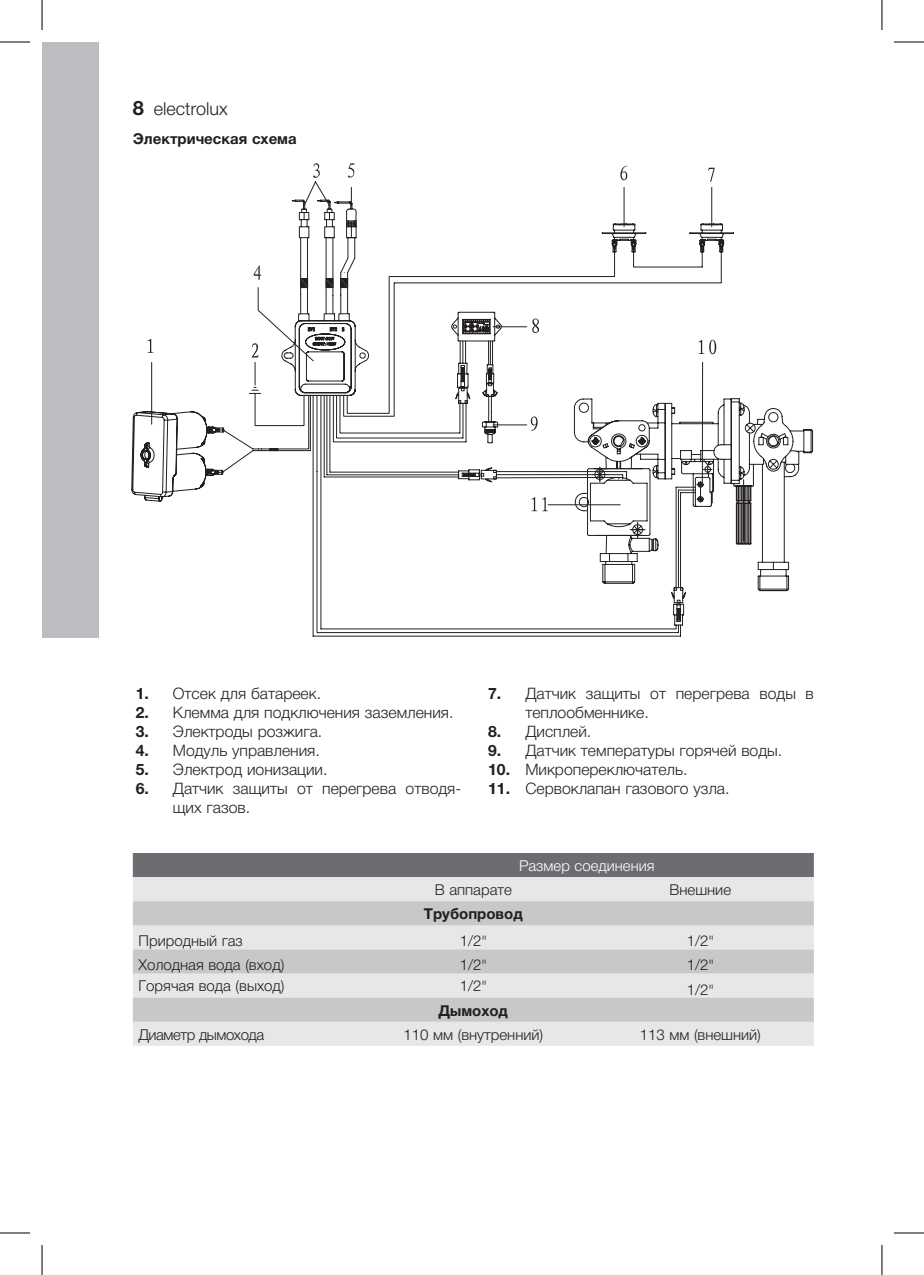
<style>
.page{position:relative;width:924px;height:1275px;background:#fff}
.page>*{position:absolute;margin:0;border:0;box-sizing:border-box;transform-origin:0 0}
.t1{font:300 18px "Helvetica Neue LTCYR";color:#231f20}
.t2{font:300 15.8px/19px "Helvetica Neue LTCYR";color:#231f20}
.t3{font:300 15px "Helvetica Neue LTCYR";color:#231f20}
.t4{font:700 15px "Helvetica Neue LTCYR";color:#231f20}
.t5{font:300 15px "Helvetica Neue LTCYR";color:#fff}
.t6{font:300 15px "Helvetica Neue LTCYR";letter-spacing:-.03em;color:#231f20}
.s1{font-weight:700;font-size:20px}
.s2{font-weight:700}
</style>
<div class="page">
<div style="left:42px;top:42px;width:57px;height:595px;background:#bcbdc0"></div>
<svg style="left:758px;top:428px;width:55px;height:164px"></svg>
<svg style="left:696px;top:398px;width:93px;height:192px"></svg>
<svg style="left:312px;top:505px;width:384px;height:132px"></svg>
<svg style="left:131px;top:411px;width:20px;height:90px"></svg>
<svg style="left:711px;top:222px;width:23px;height:204px"></svg>
<svg style="left:151px;top:181px;width:560px;height:324px"></svg>
<svg style="left:147px;top:338px;width:6px;height:15px"></svg>
<svg style="left:251px;top:343px;width:7px;height:14px"></svg>
<svg style="left:313px;top:163px;width:7px;height:15px"></svg>
<svg style="left:253px;top:265px;width:8px;height:15px"></svg>
<svg style="left:348px;top:163px;width:7px;height:15px"></svg>
<svg style="left:619px;top:166px;width:8px;height:16px"></svg>
<svg style="left:707px;top:168px;width:7px;height:14px"></svg>
<svg style="left:530px;top:318px;width:9px;height:17px"></svg>
<svg style="left:529px;top:416px;width:9px;height:15px"></svg>
<svg style="left:698px;top:340px;width:18px;height:15px"></svg>
<svg style="left:531px;top:497px;width:16px;height:14px"></svg>
<div style="left:133px;top:853px;width:680px;height:24px;background:#6c6d70"></div>
<div style="left:133px;top:877px;width:680px;height:168px;background:#e6e7e9"></div>
<svg style="left:133px;top:901px;width:680px;height:120px;background:#d3d4d6"></svg>
<hr style="left:0;top:42px;width:30px;height:1px;background:#000">
<hr style="left:893px;top:42px;width:30px;height:1px;background:#000">
<hr style="left:0;top:1232px;width:30px;height:1px;background:#000">
<hr style="left:893px;top:1232px;width:30px;height:1px;background:#000">
<hr style="left:42px;top:0;width:1px;height:30px;background:#000">
<hr style="left:42px;top:1245px;width:1px;height:30px;background:#000">
<hr style="left:881px;top:0;width:1px;height:30px;background:#000">
<hr style="left:881px;top:1245px;width:1px;height:30px;background:#000">
<p class="t1" style="left:133px;top:98px;width:96px"><span class="s1">8</span> electrolux</p>
<p class="t4" style="left:133px;top:131px;width:165px">Электрическая схема</p>
<p class="t2" style="left:136px;top:684px;width:187px"><span class="s2">1.</span> Отсек для батареек.</p>
<p class="t2" style="left:136px;top:703px;width:319px"><span class="s2">2.</span> Клемма для подключения заземления.</p>
<p class="t2" style="left:136px;top:722px;width:188px"><span class="s2">3.</span> Электроды розжига.</p>
<p class="t2" style="left:136px;top:741px;width:185px"><span class="s2">4.</span> Модуль управления.</p>
<p class="t2" style="left:136px;top:759px;width:193px"><span class="s2">5.</span> Электрод ионизации.</p>
<p class="t2" style="left:173px;top:778px;width:290px;text-indent:-37px"><span class="s2">6.</span> Датчик защиты от перегрева отводя&shy;щих газов.</p>
<p class="t2" style="left:525px;top:684px;width:290px;text-indent:-37px"><span class="s2">7.</span> Датчик защиты от перегрева воды в теплообменнике.</p>
<p class="t2" style="left:488px;top:722px;width:105px"><span class="s2">8.</span> Дисплей.</p>
<p class="t2" style="left:488px;top:741px;width:295px"><span class="s2">9.</span> Датчик температуры горячей воды.</p>
<p class="t2" style="left:488px;top:759px;width:201px"><span class="s2">10.</span> Микропереключатель.</p>
<p class="t2" style="left:488px;top:778px;width:243px"><span class="s2">11.</span> Сервоклапан газового узла.</p>
<p class="t5" style="left:518px;top:857px;width:137px">Размер соединения</p>
<p class="t3" style="left:434px;top:881px;width:79px">В аппарате</p>
<p class="t3" style="left:669px;top:881px;width:63px">Внешние</p>
<p class="t4" style="left:423px;top:905px;width:100px">Трубопровод</p>
<p class="t3" style="left:138px;top:932px;width:106px">Природный газ</p>
<p class="t3" style="left:459px;top:932px;width:29px">1/2"</p>
<p class="t3" style="left:686px;top:932px;width:29px">1/2"</p>
<p class="t3" style="left:138px;top:956px;width:147px">Холодная вода (вход)</p>
<p class="t3" style="left:459px;top:956px;width:29px">1/2"</p>
<p class="t3" style="left:686px;top:956px;width:29px">1/2"</p>
<p class="t3" style="left:138px;top:977px;width:147px">Горячая вода (выход)</p>
<p class="t3" style="left:459px;top:977px;width:29px">1/2"</p>
<p class="t3" style="left:686px;top:980px;width:29px">1/2"</p>
<p class="t4" style="left:438px;top:1001px;width:71px">Дымоход</p>
<p class="t6" style="left:138px;top:1025px;width:127px">Диаметр дымохода</p>
<p class="t3" style="left:403px;top:1025px;width:141px">110 мм (внутренний)</p>
<p class="t3" style="left:639px;top:1025px;width:123px">113 мм (внешний)</p>
</div>
